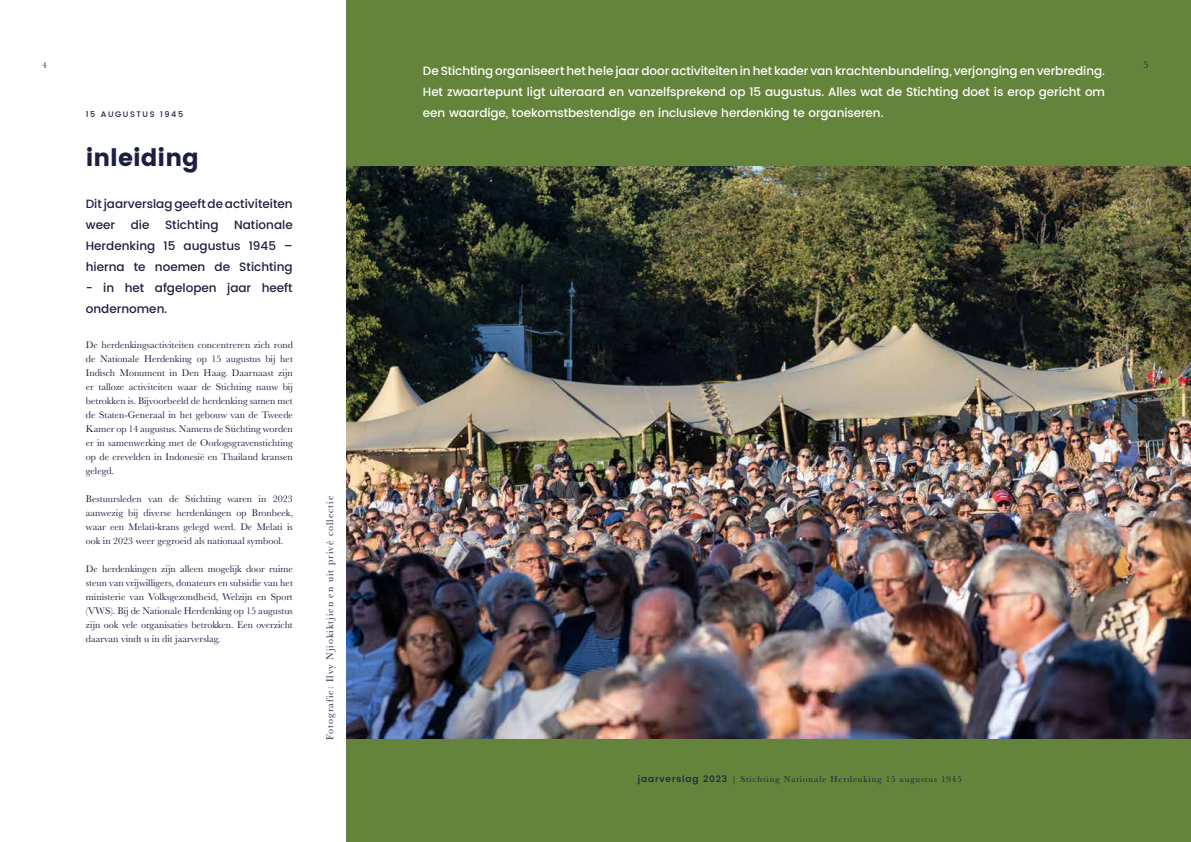
<style>
.page{position:relative;width:1191px;height:842px;background:#fff}
.page>*{position:absolute;margin:0;border:0;box-sizing:border-box;transform-origin:0 0}
.t1{font:700 24px "Poppins";color:#1c1f3f}
.t2{font:500 12px/21px "Poppins";letter-spacing:-.005em;color:#fff;text-align:justify}
.t3{font:500 12px/21px "Poppins";color:#1c1f3f}
.t4{font:10px/14px "Baskerville";color:#1c1f3f;text-align:justify}
.t5{font:10px "Baskerville";letter-spacing:.1em;color:#1c1f3f}
.t6{font:9px "Baskerville";letter-spacing:.1em;color:#1c1f3f}
.t7{font:500 8px "Poppins";letter-spacing:.2em;color:#1c1f3f}
.s1{font-family:"Poppins";font-weight:500}
</style>
<div class="page">
<img style="left:346px;top:166px;width:845px;height:573px">
<div style="left:346px;top:739px;width:845px;height:103px;background:#64843b"></div>
<div style="left:346px;top:0;width:845px;height:166px;background:#64843b"></div>
<p class="t6" style="left:43px;top:59px;width:6px">4</p>
<p class="t4" style="left:1143px;top:58px;width:6px">5</p>
<p class="t2" style="left:423px;top:61px;width:683px">De Stichting organiseert het hele jaar door activiteiten in het kader van krachtenbundeling, verjonging en verbreding.<br>Het zwaartepunt ligt uiteraard en vanzelfsprekend op 15 augustus. Alles wat de Stichting doet is erop gericht om een waardige, toekomstbestendige en inclusieve herdenking te organiseren.</p>
<p class="t7" style="left:86px;top:108px;width:99px">15 AUGUSTUS 1945</p>
<h1 class="t1" style="left:86px;top:144px;width:115px">inleiding</h1>
<p class="t3" style="left:86px;top:194px;width:208px">Dit jaarverslag geeft de activiteiten weer</p>
<p class="t3" style="left:86px;top:215px;width:208px;text-align:justify;text-indent:148px">Nationale Herdenking 15 augustus 1945 – hierna te noemen de Stichting</p>
<p class="t3" style="left:86px;top:278px;width:208px">- in het afgelopen jaar heeft ondernomen.</p>
<p class="t3" style="left:131px;top:215px;width:20px">die</p>
<p class="t3" style="left:165px;top:215px;width:55px">Stichting</p>
<p class="t4" style="left:86px;top:338px;width:208px">De herdenkingsactiviteiten concentreren zich rond de Nationale Herdenking op 15 augustus bij het Indisch Monument in Den Haag. Daarnaast zijn er talloze activiteiten waar de Stichting nauw bij betrokken is. Bijvoorbeeld de herdenking samen met de Staten-Generaal in het gebouw van de Tweede Kamer op 14 augustus. Namens de Stichting worden er in samenwerking met de Oorlogsgravenstichting op de erevelden in Indonesië en Thailand kransen gelegd.</p>
<p class="t4" style="left:86px;top:492px;width:208px">Bestuursleden van de Stichting waren in 2023 aanwezig bij diverse herdenkingen op Bronbeek, waar een Melati-krans gelegd werd. De Melati is ook in 2023 weer gegroeid als nationaal symbool.</p>
<p class="t4" style="left:86px;top:562px;width:208px">De herdenkingen zijn alleen mogelijk door ruime steun van vrijwilligers, donateurs en subsidie van het ministerie van Volksgezondheid, Welzijn en Sport (VWS). Bij de Nationale Herdenking op 15 augustus zijn ook vele organisaties betrokken. Een overzicht daarvan vindt u in dit jaarverslag.</p>
<p class="t5" style="left:323px;top:740px;width:245px;rotate:-90deg">Fotografie: Ilvy Njiokiktjien en uit privé collectie</p>
<p class="t6" style="left:638px;top:773px;width:325px"><span class="s1">jaarverslag 2023</span> | Stichting Nationale Herdenking 15 augustus 1945</p>
</div>
